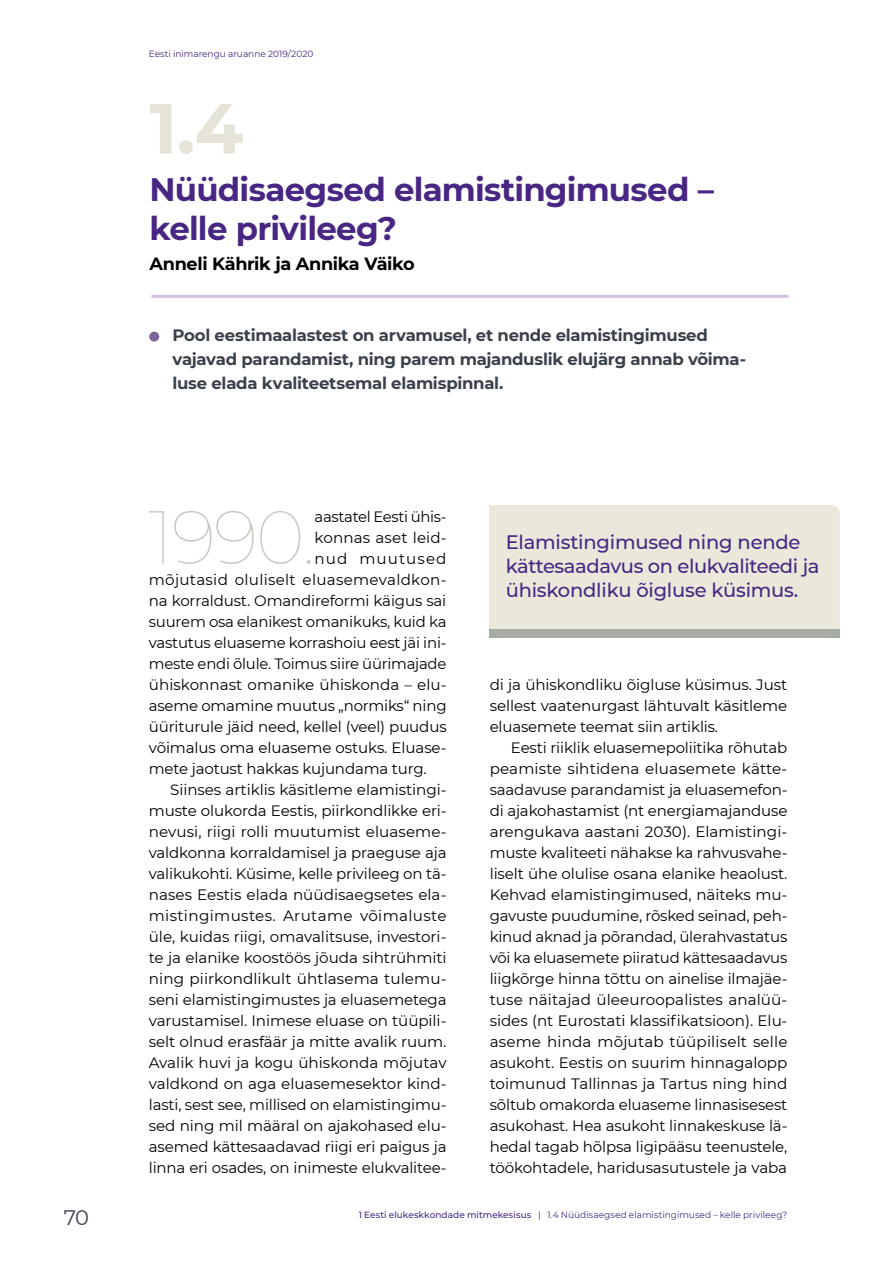
<style>
.page{position:relative;width:893px;height:1263px;background:#fff}
.page>*{position:absolute;margin:0;border:0;box-sizing:border-box;transform-origin:0 0}
.t1{font:100 75px "Montserrat";color:#c8c6be}
.t2{font:700 70.65px "Montserrat";color:#e6e3d9}
.t3{font:700 32.4px/38.8px "Montserrat";letter-spacing:-.02em;color:#482683}
.t4{font:21px "Montserrat";color:#39414b}
.t5{font:500 19.5px/24px "Montserrat";letter-spacing:-.01em;color:#482683}
.t6{font:700 17.7px "Montserrat";letter-spacing:-.02em;color:#000}
.t7{font:700 16.5px/24px "Montserrat";letter-spacing:-.015em;color:#39414b}
.t8{font:15px/21px "Montserrat";letter-spacing:-.01em;color:#000;text-align:justify}
.t9{font:15px "Montserrat";letter-spacing:.02em;color:#000}
.t10{font:15px "Montserrat";letter-spacing:.025em;color:#000}
.t11{font:15px "Montserrat";letter-spacing:.07em;color:#000}
.t12{font:9px "Montserrat";color:#482683}
.s1{font-weight:500}
</style>
<div class="page">
<div style="left:489px;top:505px;width:351px;height:124px;background:#eae8db"></div>
<div style="left:489px;top:629px;width:351px;height:9px;background:#a7aca5"></div>
<hr style="left:151px;top:295px;width:637px;height:3px;background:#d1bcdc">
<div style="left:149px;top:332px;width:10px;height:10px;background:#7f6398;border-radius:50%"></div>
<h3 class="t4" style="left:64px;top:1203px;width:27px">70</h3>
<p class="t12" style="left:149px;top:47px;width:166px">Eesti inimarengu aruanne 2019/2020</p>
<h2 class="t2" style="left:150px;top:77px;width:95px">1.4</h2>
<h3 class="t3" style="left:150px;top:168px;width:566px">Nüüdisaegsed elamistingimused – kelle privileeg?</h3>
<p class="t6" style="left:150px;top:251px;width:267px">Anneli Kährik ja Annika Väiko</p>
<p class="t7" style="left:172px;top:322px;width:575px">Pool eestimaalastest on arvamusel, et nende elamistingimused vajavad parandamist, ning parem majanduslik elujärg annab võima&shy;luse elada kvaliteetsemal elamispinnal.</p>
<h1 class="t1" style="left:148px;top:487px;width:169px">1990.</h1>
<p class="t8" style="left:315px;top:505px;width:133px">aastatel Eesti ühis-</p>
<p class="t8" style="left:315px;top:526px;width:133px">konnas aset leid-</p>
<p class="t11" style="left:315px;top:548px;width:133px">nud muutused</p>
<p class="t9" style="left:149px;top:569px;width:299px">mõjutasid oluliselt eluasemevaldkon-</p>
<p class="t8" style="left:149px;top:589px;width:299px">na korraldust. Omandireformi käigus sai</p>
<p class="t8" style="left:149px;top:610px;width:299px">suurem osa elanikest omanikuks, kuid ka</p>
<p class="t8" style="left:149px;top:631px;width:299px">vastutus eluaseme korrashoiu eest jäi ini-</p>
<p class="t8" style="left:149px;top:652px;width:299px">meste endi õlule. Toimus siire üürimajade</p>
<p class="t8" style="left:149px;top:673px;width:299px">ühiskonnast omanike ühiskonda – elu-</p>
<p class="t8" style="left:149px;top:694px;width:299px">aseme omamine muutus „normiks“ ning</p>
<p class="t8" style="left:149px;top:715px;width:299px">üüriturule jäid need, kellel (veel) puudus</p>
<p class="t8" style="left:149px;top:736px;width:299px">võimalus oma eluaseme ostuks. Eluase-</p>
<p class="t8" style="left:149px;top:757px;width:279px">mete jaotust hakkas kujundama turg.</p>
<p class="t8" style="left:170px;top:778px;width:278px">Siinses artiklis käsitleme elamistingi-</p>
<p class="t8" style="left:149px;top:799px;width:299px">muste olukorda Eestis, piirkondlikke eri-</p>
<p class="t8" style="left:149px;top:820px;width:299px">nevusi, riigi rolli muutumist eluaseme-</p>
<p class="t8" style="left:149px;top:841px;width:299px">valdkonna korraldamisel ja praeguse aja</p>
<p class="t8" style="left:149px;top:862px;width:299px">valikukohti. Küsime, kelle privileeg on tä-</p>
<p class="t8" style="left:149px;top:883px;width:299px">nases Eestis elada nüüdisaegsetes ela-</p>
<p class="t10" style="left:149px;top:905px;width:299px">mistingimustes. Arutame võimaluste</p>
<p class="t8" style="left:149px;top:925px;width:299px">üle, kuidas riigi, omavalitsuse, investori-</p>
<p class="t8" style="left:149px;top:946px;width:299px">te ja elanike koostöös jõuda sihtrühmiti</p>
<p class="t8" style="left:149px;top:967px;width:299px">ning piirkondlikult ühtlasema tulemu-</p>
<p class="t8" style="left:149px;top:988px;width:299px">seni elamistingimustes ja eluasemetega</p>
<p class="t8" style="left:149px;top:1009px;width:299px">varustamisel. Inimese eluase on tüüpili-</p>
<p class="t8" style="left:149px;top:1030px;width:299px">selt olnud erasfäär ja mitte avalik ruum.</p>
<p class="t8" style="left:149px;top:1051px;width:299px">Avalik huvi ja kogu ühiskonda mõjutav</p>
<p class="t8" style="left:149px;top:1072px;width:299px">valdkond on aga eluasemesektor kind-</p>
<p class="t8" style="left:149px;top:1093px;width:299px">lasti, sest see, millised on elamistingimu-</p>
<p class="t8" style="left:149px;top:1114px;width:299px">sed ning mil määral on ajakohased elu-</p>
<p class="t8" style="left:149px;top:1135px;width:299px">asemed kättesaadavad riigi eri paigus ja</p>
<p class="t8" style="left:149px;top:1156px;width:299px">linna eri osades, on inimeste elukvalitee-</p>
<h3 class="t5" style="left:506px;top:529px;width:315px">Elamistingimused ning nende kättesaadavus on elukvaliteedi ja ühiskondliku õigluse küsimus.</h3>
<p class="t8" style="left:490px;top:673px;width:299px">di ja ühiskondliku õigluse küsimus. Just sellest vaatenurgast lähtuvalt käsitleme eluasemete teemat siin artiklis.</p>
<p class="t8" style="left:490px;top:736px;width:299px;text-indent:21px">Eesti riiklik eluasemepoliitika rõhutab peamiste sihtidena eluasemete kätte&shy;saadavuse parandamist ja eluasemefon&shy;di ajakohastamist (nt energiamajanduse arengukava aastani 2030). Elamistingi&shy;muste kvaliteeti nähakse ka rahvusvahe&shy;liselt ühe olulise osana elanike heaolust.<br>Kehvad elamistingimused, näiteks mu&shy;gavuste puudumine, rõsked seinad, peh&shy;kinud aknad ja põrandad, ülerahvastatus või ka eluasemete piiratud kättesaadavus liigkõrge hinna tõttu on ainelise ilmajäe&shy;tuse näitajad üleeuroopalistes analüü&shy;sides (nt Eurostati klassifikatsioon). Elu&shy;aseme hinda mõjutab tüüpiliselt selle asukoht. Eestis on suurim hinnagalopp toimunud Tallinnas ja Tartus ning hind sõltub omakorda eluaseme linnasisesest asukohast. Hea asukoht linnakeskuse lä&shy;hedal tagab hõlpsa ligipääsu teenustele, töökohtadele, haridusasutustele ja vaba</p>
<p class="t12" style="left:359px;top:1209px;width:430px"><span class="s1">1 Eesti elukeskkondade mitmekesisus</span> | 1.4 Nüüdisaegsed elamistingimused – kelle privileeg?</p>
</div>
